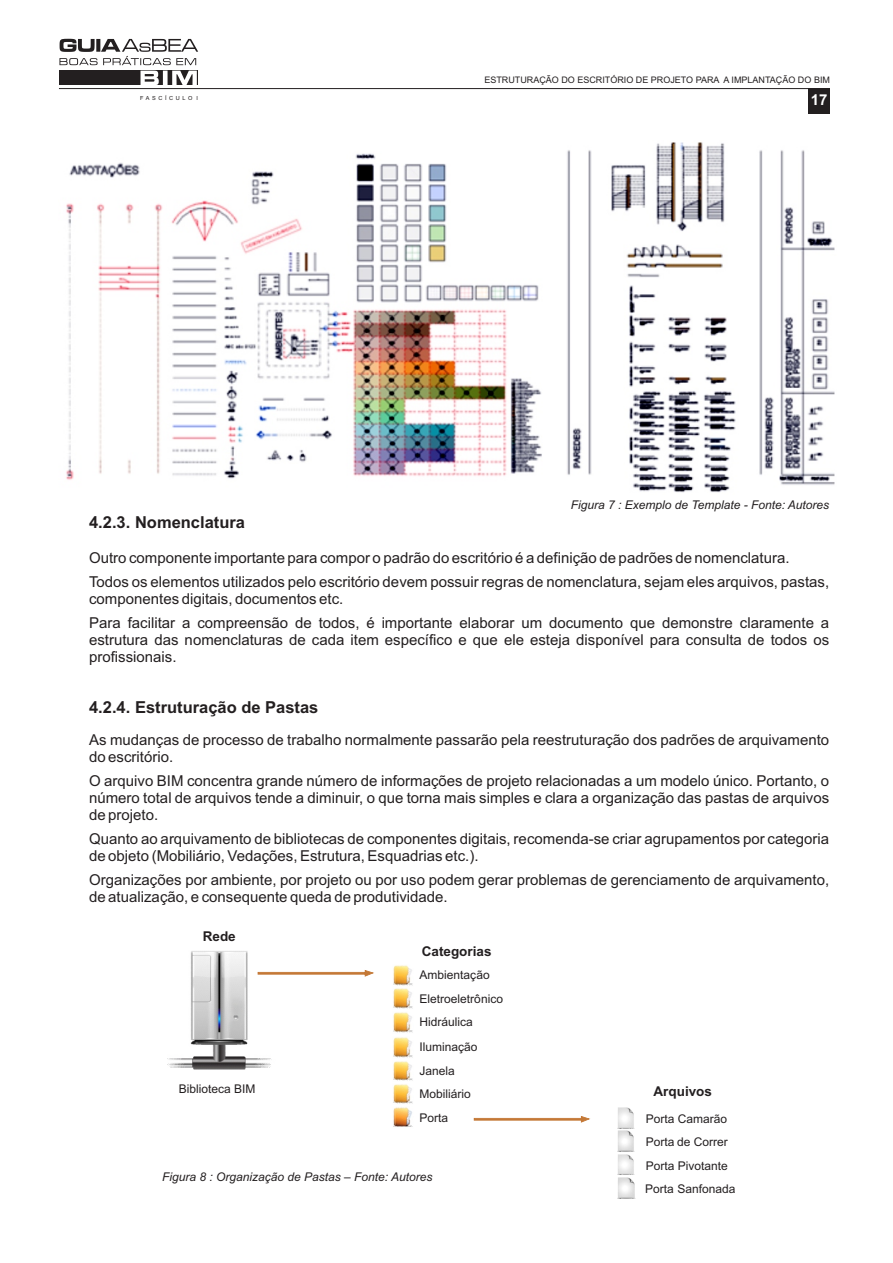
<style>
.page{position:relative;width:893px;height:1263px;background:#fff}
.page>*{position:absolute;margin:0;border:0;box-sizing:border-box;transform-origin:0 0}
.t1{font:700 16.5px "Arial";color:#231f20}
.t2{font:15px/16.8px "Arial";color:#231f20}
.t3{font:700 15px "Arial";color:#fff}
.t4{font:700 13.5px "Arial";color:#231f20}
.t5{font:12px/23.4px "Arial";color:#231f20}
.t6{font:italic 12px "Arial";color:#231f20}
.t7{font:9px "Arial";color:#231f20}
.t8{font:5.55px "Arial";letter-spacing:.46em;color:#231f20}
</style>
<div class="page">
<hr style="left:59px;top:88px;width:770px;height:1px;background:#231f20">
<div style="left:808px;top:88px;width:21px;height:26px;background:#231f20"></div>
<img style="left:66px;top:142px;width:769px;height:351px">
<img style="left:393px;top:965px;width:20px;height:21px">
<img style="left:393px;top:988px;width:20px;height:21px">
<img style="left:393px;top:1012px;width:20px;height:21px">
<img style="left:393px;top:1037px;width:20px;height:21px">
<img style="left:393px;top:1061px;width:20px;height:20px">
<img style="left:393px;top:1084px;width:20px;height:43px">
<img style="left:617px;top:1108px;width:18px;height:21px">
<img style="left:617px;top:1131px;width:18px;height:68px">
<img style="left:167px;top:951px;width:105px;height:119px">
<svg style="left:258px;top:970px;width:115px;height:6px"></svg>
<svg style="left:474px;top:1116px;width:115px;height:6px"></svg>
<div style="left:59px;top:71px;width:139px;height:14px;background:#231f20"></div>
<svg style="left:141px;top:71px;width:56px;height:14px"></svg>
<svg style="left:59px;top:39px;width:139px;height:26px"></svg>
<p class="t8" style="left:140px;top:96px;width:59px">FASCÍCULO I</p>
<p class="t1" style="left:89px;top:516px;width:157px">4.2.3. Nomenclatura</p>
<p class="t7" style="left:484px;top:77px;width:347px">ESTRUTURAÇÃO DO ESCRITÓRIO DE PROJETO PARA A IMPLANTAÇÃO DO BIM</p>
<p class="t3" style="left:811px;top:94px;width:18px">17</p>
<p class="t6" style="left:571px;top:500px;width:260px">Figura 7 : Exemplo de Template - Fonte: Autores</p>
<p class="t2" style="left:89px;top:547px;width:742px;line-height:24.3px">Outro componente importante para compor o padrão do escritório é a definição de padrões de nomenclatura.<br>Todos os elementos utilizados pelo escritório devem possuir regras de nomenclatura, sejam eles arquivos, pastas,</p>
<p class="t2" style="left:89px;top:588px;width:742px;line-height:24.3px">componentes digitais, documentos etc.<br>Para facilitar a compreensão de todos, é importante elaborar um documento que demonstre claramente a</p>
<p class="t2" style="left:89px;top:633px;width:742px">estrutura das nomenclaturas de cada item específico e que ele esteja disponível para consulta de todos os profissionais.</p>
<p class="t1" style="left:89px;top:701px;width:231px">4.2.4. Estruturação de Pastas</p>
<p class="t2" style="left:89px;top:733px;width:742px">As mudanças de processo de trabalho normalmente passarão pela reestruturação dos padrões de arquivamento do escritório.</p>
<p class="t2" style="left:89px;top:774px;width:742px;text-align:justify">O arquivo BIM concentra grande número de informações de projeto relacionadas a um modelo único. Portanto, o número total de arquivos tende a diminuir, o que torna mais simples e clara a organização das pastas de arquivos de projeto.</p>
<p class="t2" style="left:89px;top:832px;width:742px">Quanto ao arquivamento de bibliotecas de componentes digitais, recomenda-se criar agrupamentos por categoria de objeto (Mobiliário, Vedações, Estrutura, Esquadrias etc.).</p>
<p class="t2" style="left:89px;top:873px;width:742px">Organizações por ambiente, por projeto ou por uso podem gerar problemas de gerenciamento de arquivamento, de atualização, e consequente queda de produtividade.</p>
<p class="t4" style="left:203px;top:931px;width:35px">Rede</p>
<p class="t5" style="left:179px;top:1078px;width:78px">Biblioteca BIM</p>
<p class="t4" style="left:422px;top:946px;width:71px">Categorias</p>
<p class="t5" style="left:420px;top:965px;width:85px">Ambientação<br>Eletroeletrônico<br>Hidráulica</p>
<p class="t5" style="left:420px;top:1036px;width:60px">Iluminação<br>Janela<br>Mobiliário<br>Porta</p>
<p class="t6" style="left:162px;top:1172px;width:272px">Figura 8 : Organização de Pastas – Fonte: Autores</p>
<p class="t4" style="left:653px;top:1086px;width:60px">Arquivos</p>
<p class="t5" style="left:645px;top:1108px;width:92px">Porta Camarão<br>Porta de Correr<br>Porta Pivotante<br>Porta Sanfonada</p>
</div>
